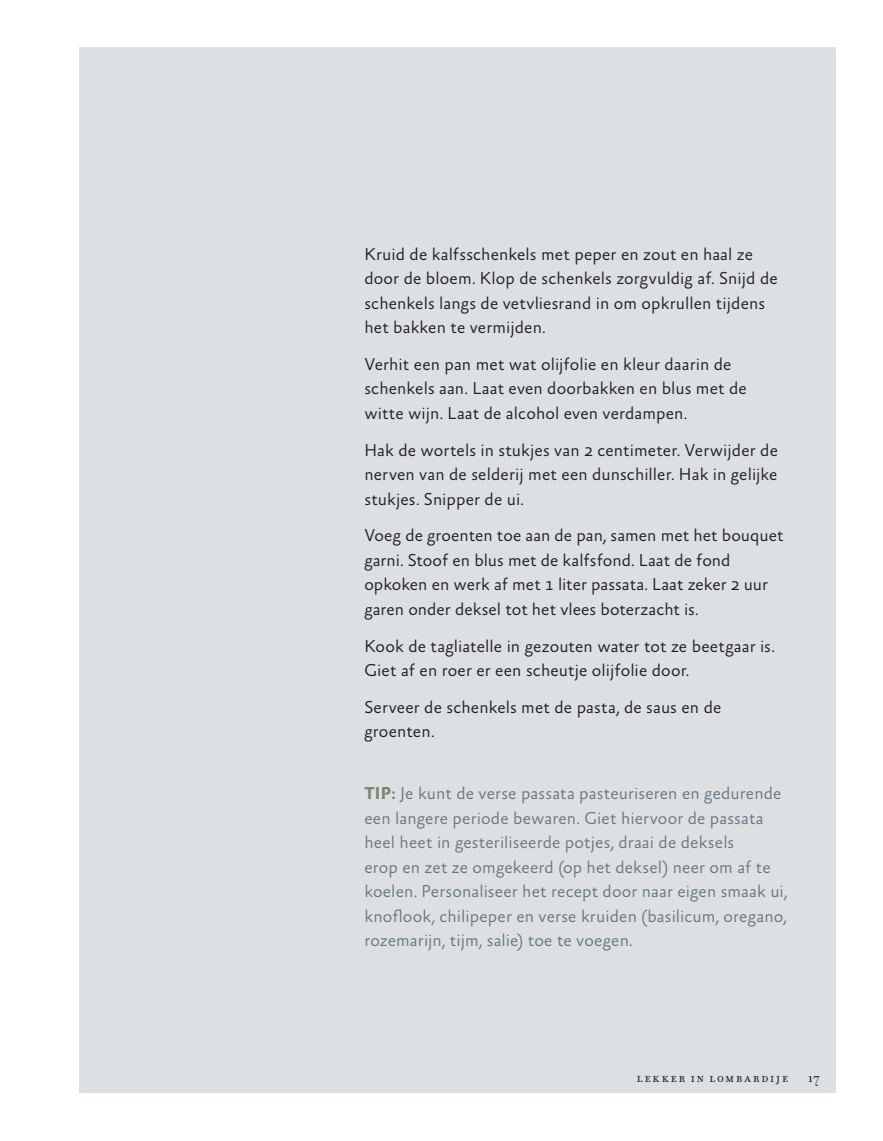
<style>
.page{position:relative;width:883px;height:1141px;background:#fff}
.page>*{position:absolute;margin:0;border:0;box-sizing:border-box;transform-origin:0 0}
.t1{font:300 17.5px/24.5px "Absara Sans OT";letter-spacing:.005em;color:#231f20}
.t2{font:300 17.5px/24.5px "Absara Sans OT";letter-spacing:.01em;color:#6c777d}
.t3{font:14.88px "Filosofia OT";letter-spacing:.105em;color:#231f20}
.s1{font-weight:700;color:#798767}
</style>
<div class="page">
<div style="left:80px;top:48px;width:756px;height:1045px;background:#dce0e3"></div>
<p class="t1" style="left:364px;top:243px;width:415px">Kruid de kalfsschenkels met peper en zout en haal ze door de bloem. Klop de schenkels zorgvuldig af. Snijd de schenkels langs de vetvliesrand in om opkrullen tijdens het bakken te vermijden.</p>
<p class="t1" style="left:364px;top:353px;width:384px">Verhit een pan met wat olijfolie en kleur daarin de schenkels aan. Laat even doorbakken en blus met de witte wijn. Laat de alcohol even verdampen.</p>
<p class="t1" style="left:364px;top:439px;width:415px;text-align:justify">Hak de wortels in stukjes van 2 centimeter. Verwijder de nerven van de selderij met een dunschiller. Hak in gelijke stukjes. Snipper de ui.</p>
<p class="t1" style="left:364px;top:525px;width:421px">Voeg de groenten toe aan de pan, samen met het bouquet garni. Stoof en blus met de kalfsfond. Laat de fond opkoken en werk af met 1 liter passata. Laat zeker 2 uur garen onder deksel tot het vlees boterzacht is.</p>
<p class="t1" style="left:364px;top:635px;width:412px">Kook de tagliatelle in gezouten water tot ze beetgaar is.<br>Giet af en roer er een scheutje olijfolie door.</p>
<p class="t1" style="left:364px;top:696px;width:359px">Serveer de schenkels met de pasta, de saus en de groenten.</p>
<p class="t2" style="left:364px;top:783px;width:424px"><span class="s1">TIP:</span> Je kunt de verse passata pasteuriseren en gedurende een langere periode bewaren. Giet hiervoor de passata heel heet in gesteriliseerde potjes, draai de deksels<br>erop en zet ze omgekeerd (op het deksel) neer om af te koelen. Personaliseer het recept door naar eigen smaak ui, knoflook, chilipeper en verse kruiden (basilicum, oregano, rozemarijn, tijm, salie) toe te voegen.</p>
<p class="t3" style="left:637px;top:1069px;width:153px">lekker in lombardije</p>
<p class="t3" style="left:808px;top:1069px;width:13px">17</p>
</div>
